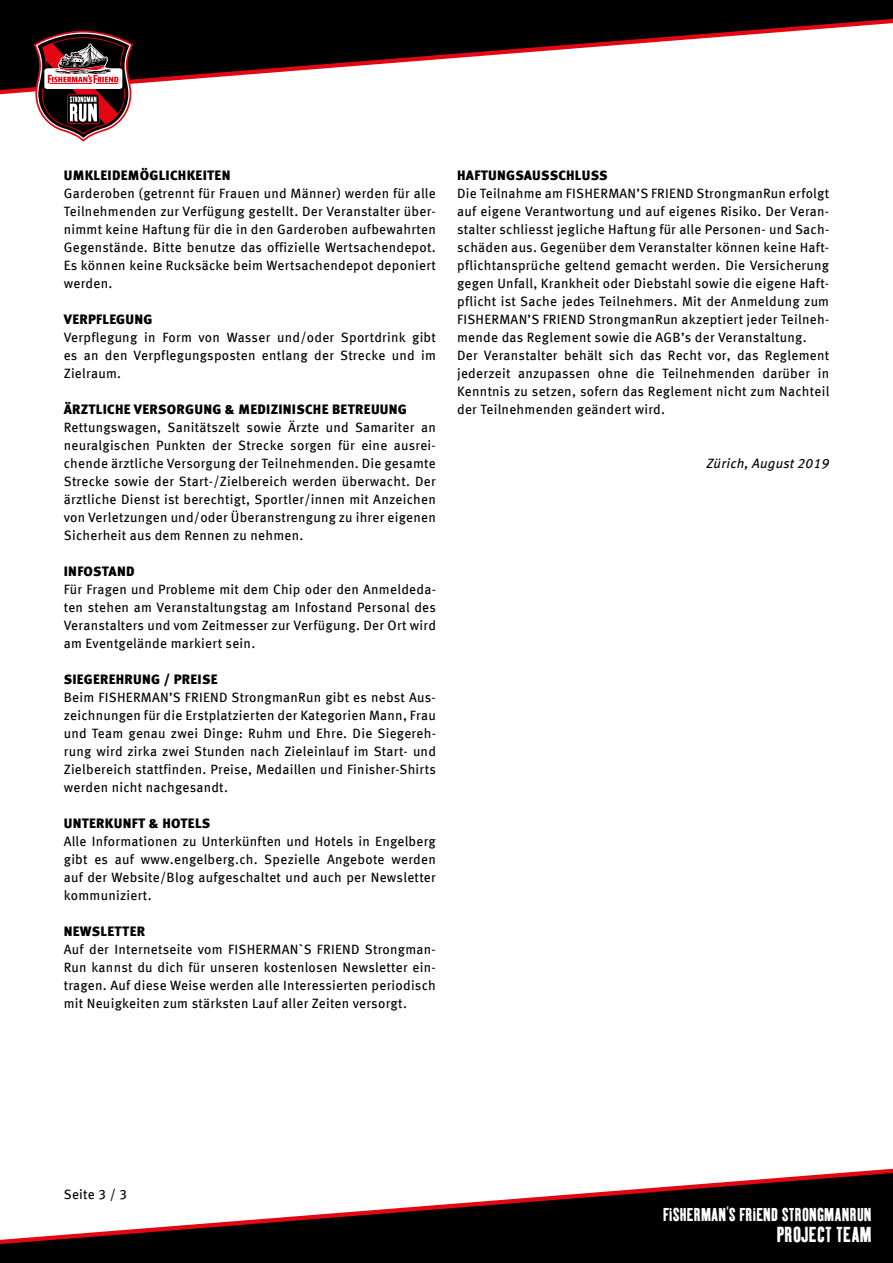
<style>
.page{position:relative;width:893px;height:1263px;background:#fff}
.page>*{position:absolute;margin:0;border:0;box-sizing:border-box;transform-origin:0 0}
.t1{font:21px "Kipp OT No One";letter-spacing:.01em;color:#fff}
.t2{font:18px "Kipp OT No One";letter-spacing:.01em;color:#fff}
.t3{font:13.5px/18px "Meta Offc";letter-spacing:.02em;color:#000;text-align:justify}
.t4{font:900 13.5px "Meta Offc";letter-spacing:.02em;color:#000}
.t5{font:italic 13.5px "Meta Offc";letter-spacing:.02em;color:#000}
</style>
<div class="page">
<svg style="left:0;top:0;width:893px;height:91px;fill:#000"></svg>
<svg style="left:0;top:1172px;width:893px;height:91px;fill:#000"></svg>
<svg style="left:34px;top:31px;width:99px;height:110px"></svg>
<p class="t4" style="left:64px;top:168px;width:168px">UMKLEIDEMÖGLICHKEITEN</p>
<p class="t3" style="left:64px;top:185px;width:374px">Garderoben (getrennt für Frauen und Männer) werden für alle Teilnehmenden zur Verfügung gestellt. Der Veranstalter über&shy;nimmt keine Haftung für die in den Garderoben aufbewahrten Gegenstände. Bitte benutze das offizielle Wertsachendepot.<br>Es können keine Rucksäcke beim Wertsachendepot deponiert werden.</p>
<p class="t4" style="left:64px;top:312px;width:90px">VERPFLEGUNG</p>
<p class="t3" style="left:64px;top:329px;width:374px">Verpflegung in Form von Wasser und/oder Sportdrink gibt es an den Verpflegungsposten entlang der Strecke und im Zielraum.</p>
<p class="t4" style="left:64px;top:402px;width:345px">ÄRZTLICHE VERSORGUNG &amp; MEDIZINISCHE BETREUUNG</p>
<p class="t3" style="left:64px;top:419px;width:374px">Rettungswagen, Sanitätszelt sowie Ärzte und Samariter an neuralgischen Punkten der Strecke sorgen für eine ausrei&shy;chende ärztliche Versorgung der Teilnehmenden. Die gesamte Strecke sowie der Start-/Zielbereich werden überwacht. Der ärztliche Dienst ist berechtigt, Sportler/innen mit Anzeichen von Verletzungen und/oder Überanstrengung zu ihrer eigenen Sicherheit aus dem Rennen zu nehmen.</p>
<p class="t4" style="left:64px;top:564px;width:72px">INFOSTAND</p>
<p class="t3" style="left:64px;top:581px;width:374px">Für Fragen und Probleme mit dem Chip oder den Anmeldeda&shy;ten stehen am Veranstaltungstag am Infostand Personal des Veranstalters und vom Zeitmesser zur Verfügung. Der Ort wird am Eventgelände markiert sein.</p>
<p class="t4" style="left:64px;top:672px;width:155px">SIEGEREHRUNG / PREISE</p>
<p class="t3" style="left:64px;top:689px;width:374px">Beim FISHERMAN’S FRIEND StrongmanRun gibt es nebst Aus&shy;zeichnungen für die Erstplatzierten der Kategorien Mann, Frau und Team genau zwei Dinge: Ruhm und Ehre. Die Siegereh&shy;rung wird zirka zwei Stunden nach Zieleinlauf im Start- und Zielbereich stattfinden. Preise, Medaillen und Finisher-Shirts werden nicht nachgesandt.</p>
<p class="t4" style="left:64px;top:816px;width:148px">UNTERKUNFT &amp; HOTELS</p>
<p class="t3" style="left:64px;top:833px;width:374px">Alle Informationen zu Unterkünften und Hotels in Engelberg gibt es auf www.engelberg.ch. Spezielle Angebote werden auf der Website/Blog aufgeschaltet und auch per Newsletter kommuniziert.</p>
<p class="t4" style="left:64px;top:924px;width:83px">NEWSLETTER</p>
<p class="t3" style="left:64px;top:941px;width:374px">Auf der Internetseite vom FISHERMAN`S FRIEND Strongman-Run kannst du dich für unseren kostenlosen Newsletter ein&shy;tragen. Auf diese Weise werden alle Interessierten periodisch mit Neuigkeiten zum stärksten Lauf aller Zeiten versorgt.</p>
<p class="t4" style="left:457px;top:168px;width:152px">HAFTUNGSAUSSCHLUSS</p>
<p class="t3" style="left:457px;top:185px;width:374px;text-align:left">Die Teilnahme am FISHERMAN’S FRIEND StrongmanRun erfolgt auf eigene Verantwortung und auf eigenes Risiko. Der Veran&shy;stalter schliesst jegliche Haftung für alle Personen- und Sach&shy;schäden aus. Gegenüber dem Veranstalter können keine Haft&shy;pflichtansprüche geltend gemacht werden. Die Versicherung gegen Unfall, Krankheit oder Diebstahl sowie die eigene Haft&shy;pflicht ist Sache jedes Teilnehmers. Mit der Anmeldung zum FISHERMAN’S FRIEND StrongmanRun akzeptiert jeder Teilneh&shy;mende das Reglement sowie die AGB’s der Veranstaltung.<br>Der Veranstalter behält sich das Recht vor, das Reglement jederzeit anzupassen ohne die Teilnehmenden darüber in Kenntnis zu setzen, sofern das Reglement nicht zum Nachteil der Teilnehmenden geändert wird.</p>
<p class="t5" style="left:706px;top:456px;width:124px">Zürich, August 2019</p>
<p class="t3" style="left:64px;top:1185px;width:65px">Seite 3 / 3</p>
<h2 class="t2" style="left:663px;top:1203px;width:210px">FISHERMAN’S FRIEND STRONGMANRUN</h2>
<h1 class="t1" style="left:777px;top:1221px;width:96px">PROJECT TEAM</h1>
</div>
